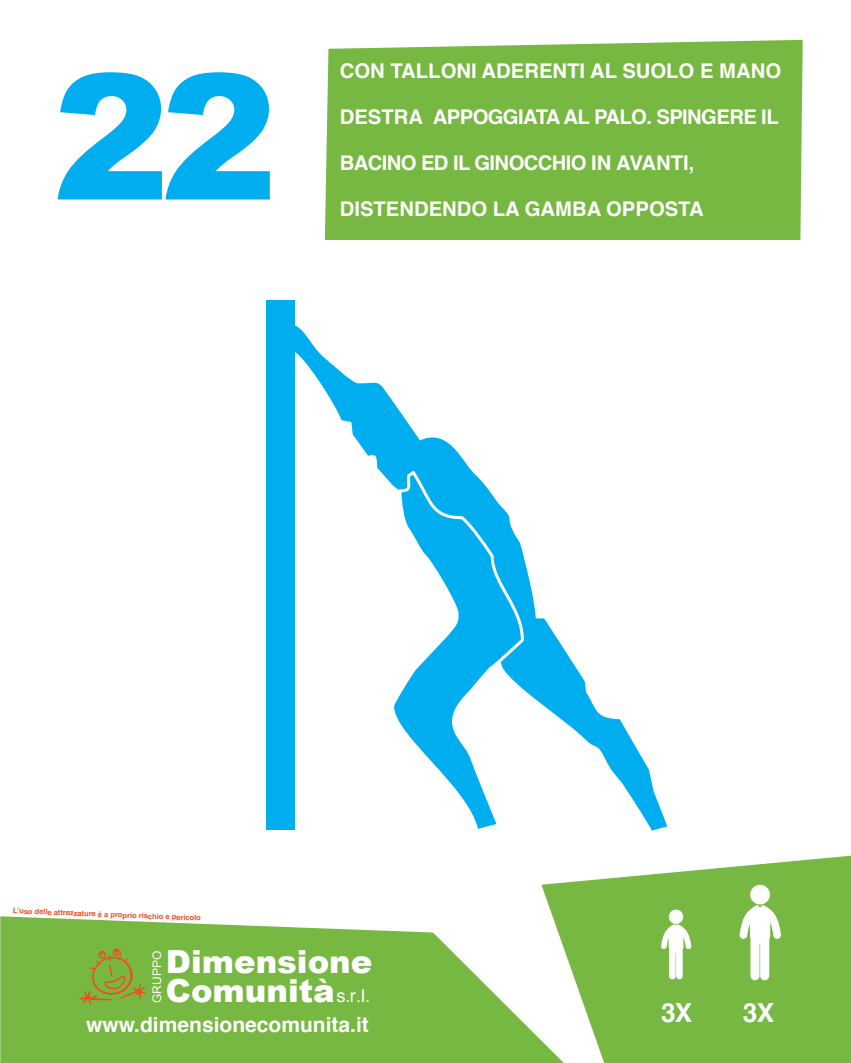
<style>
.page{position:relative;width:851px;height:1063px;background:#fff}
.page>*{position:absolute;margin:0;border:0;box-sizing:border-box;transform-origin:0 0}
.t1{font:900 174.75px "Arial";color:#00aeef}
.t2{font:900 31.72px "Arial";color:#fff}
.t3{font:700 26.25px "Helvetica";color:#fff}
.t4{font:700 21px "Helvetica";color:#fff}
.t5{font:700 20.25px "Helvetica";letter-spacing:-.03em;color:#fff}
.t6{font:700 20.25px "Helvetica";color:#fff}
.t7{font:11.85px "Arial";color:#fff}
.t8{font:700 7.5px "Helvetica";color:#f04d22}
.s1{font-family:"Helvetica";font-weight:400;font-size:17.92px}
</style>
<div class="page">
<svg style="left:0;top:916px;width:541px;height:147px;background:#8ac25e"></svg>
<svg style="left:541px;top:856px;width:309px;height:207px;fill:#76b842"></svg>
<div style="left:668px;top:910px;width:15px;height:14px;background:#fff;border-radius:50%"></div>
<svg style="left:660px;top:924px;width:31px;height:55px"></svg>
<div style="left:750px;top:885px;width:19px;height:20px;background:#fff;border-radius:50%"></div>
<svg style="left:739px;top:905px;width:42px;height:75px"></svg>
<svg style="left:79px;top:948px;width:67px;height:57px;background:#88a73d"></svg>
<div style="left:325px;top:40px;width:477px;height:200px;background:#76b842"></div>
<svg style="left:291px;top:325px;width:376px;height:506px"></svg>
<svg style="left:362px;top:468px;width:163px;height:230px"></svg>
<svg style="left:394px;top:472px;width:128px;height:357px"></svg>
<div style="left:266px;top:300px;width:28px;height:529px;background:#00aeef"></div>
<h1 class="t1" style="left:53px;top:10px;width:226px">22</h1>
<p class="t6" style="left:340px;top:55px;width:443px">CON TALLONI ADERENTI AL SUOLO E MANO</p>
<p class="t5" style="left:340px;top:101px;width:440px">DESTRA APPOGGIATA AL PALO. SPINGERE IL</p>
<p class="t5" style="left:340px;top:146px;width:356px">BACINO ED IL GINOCCHIO IN AVANTI,</p>
<p class="t6" style="left:340px;top:192px;width:365px">DISTENDENDO LA GAMBA OPPOSTA</p>
<p class="t8" style="left:13px;top:905px;width:189px;rotate:2deg">L’uso delle attrezzature è a proprio rischio e pericolo</p>
<h2 class="t2" style="left:166px;top:939px;width:208px">Dimensione</h2>
<p class="t7" style="left:149px;top:1003px;width:54px;rotate:-90deg">GRUPPO</p>
<h2 class="t2" style="left:166px;top:967px;width:206px">Comunità<span class="s1">s.r.l.</span></h2>
<p class="t4" style="left:86px;top:1007px;width:284px">www.dimensionecomunita.it</p>
<p class="t3" style="left:661px;top:992px;width:33px">3X</p>
<p class="t3" style="left:742px;top:992px;width:33px">3X</p>
</div>
